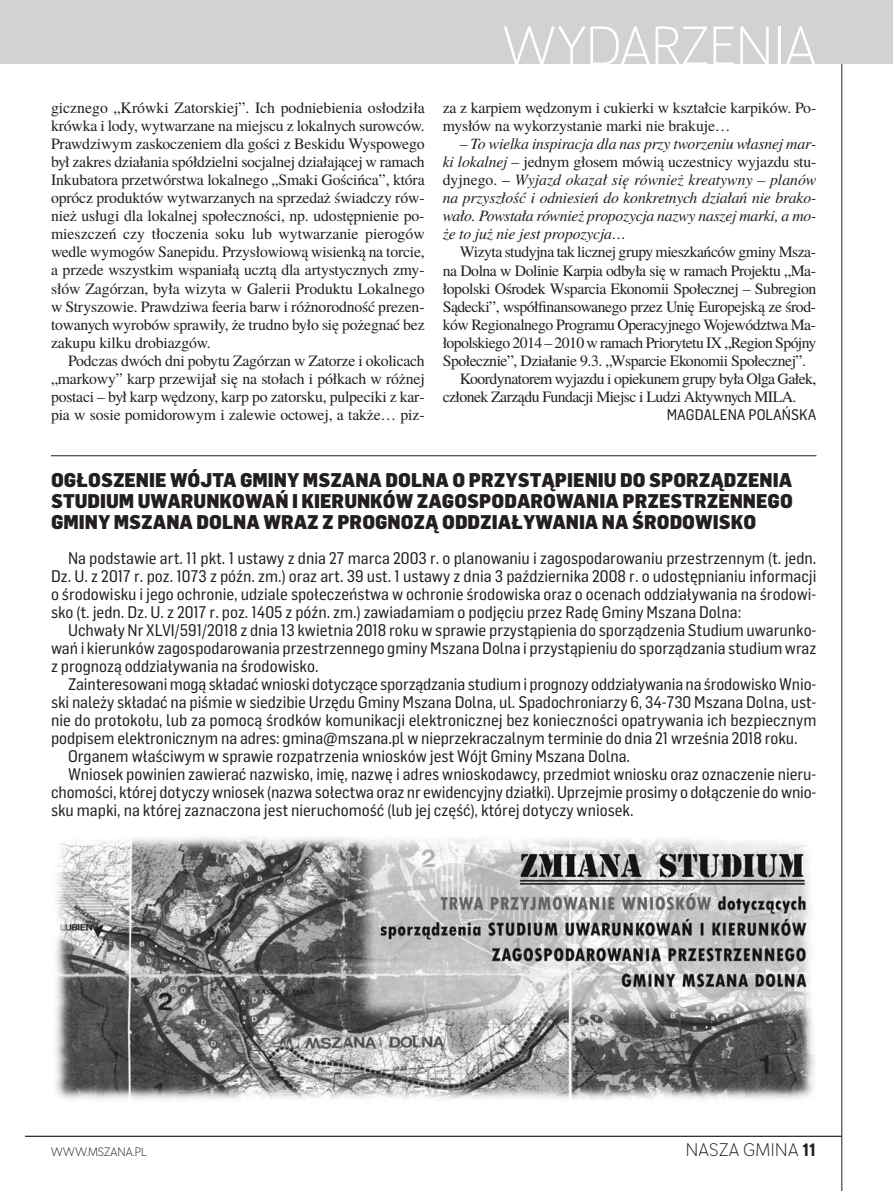
<style>
.page{position:relative;width:893px;height:1191px;background:#fff}
.page>*{position:absolute;margin:0;border:0;box-sizing:border-box;transform-origin:0 0}
.t1{font:54px "Negotiate Lt";color:#fff}
.t2{font:900 19.5px/21px "Flama Semicondensed";color:#231f20;text-align:justify}
.t3{font:18px "Negotiate Lt";letter-spacing:.025em;color:#231f20}
.t4{font:16.5px/18px "Flama Semicondensed Basic";color:#231f20;text-align:justify}
.t5{font:15.75px/18px "Te X Gyre Termes";letter-spacing:-.03em;color:#231f20;text-align:justify}
.t6{font:italic 15.75px/18px "Te X Gyre Termes";letter-spacing:-.02em;color:#231f20;text-align:justify}
.t7{font:15.75px/18px "Te X Gyre Termes";letter-spacing:-.01em;color:#231f20}
.t8{font:15px "Flama Semicondensed Basic";color:#231f20}
.t9{font:12px "Negotiate Lt";color:#231f20}
.s1{font-style:normal}
.s2{font-family:"Negotiate Rg";font-weight:700}
</style>
<div class="page">
<hr style="left:25px;top:1135px;width:817px;height:1px;background:#231f20">
<hr style="left:841px;top:0;width:1px;height:1191px;background:#231f20">
<div style="left:0;top:0;width:893px;height:64px;background:#d1d2d4"></div>
<img style="left:55px;top:837px;width:760px;height:263px">
<hr style="left:51px;top:455px;width:765px;height:1px;background:#231f20">
<p class="t5" style="left:51px;top:101px;width:375px">gicz ne go „Krów ki Za tor skiej”. Ich pod nie bie nia osło dzi ła krów ka i lo dy, wy twa rza ne na miej scu z lo kal nych su row ców.<br>Praw dzi wym za sko cze niem dla go ści z Be ski du Wy spo we go był za kres dzia ła nia spół dziel ni so cjal nej dzia ła ją cej w ra mach In ku ba to ra prze twór stwa lo kal ne go „Sma ki Go ściń ca”, któ ra oprócz pro duk tów wy twa rza nych na sprze daż świad czy rów - nież usłu gi dla lo kal nej spo łecz no ści, np. udo stęp nie nie po - miesz czeń czy tło cze nia so ku lub wy twa rza nie pie ro gów we dle wy mo gów Sa ne pi du. Przy sło wio wą wi sien ką na tor cie, a przede wszyst kim wspa nia łą ucztą dla ar ty stycz nych zmy - słów Za gó rzan, by ła wi zy ta w Ga le rii Pro duk tu Lo kal ne go w Stry szo wie. Praw dzi wa fe eria barw i ró żno rod ność pre zen - to wa nych wy ro bów spra wi ły, że trud no by ło się po że gnać bez za ku pu kil ku dro bia zgów.</p>
<p class="t5" style="left:51px;top:353px;width:375px;text-indent:17px">Pod czas dwóch dni po by tu Za gó rzan w Za to rze i oko li cach „mar ko wy” karp prze wi jał się na sto łach i pół kach w ró żnej po sta ci – był karp wę dzo ny, karp po za tor sku, pul pe ci ki z kar - pia w so sie po mi do ro wym i za le wie octo wej, a ta kże… piz -</p>
<h1 class="t1" style="left:503px;top:15px;width:315px">WYDARZENIA</h1>
<p class="t7" style="left:443px;top:101px;width:375px">za z kar piem wę dzo nym i cu kier ki w kształ cie kar pi ków. Po - my słów na wy ko rzy sta nie mar ki nie bra ku je…</p>
<p class="t6" style="left:443px;top:137px;width:375px;text-indent:17px">– To wiel ka in spi ra cja dla nas przy two rze niu wła snej mar - ki lo kal nej <span class="s1">– jed nym gło sem mó wią uczest ni cy wy jaz du stu - dyj ne go. –</span> Wy jazd oka zał się rów nież kre atyw ny – pla nów na przy szłość i od nie sień do kon kret nych dzia łań nie bra ko - wa ło. Po wsta ła rów nież pro po zy cja na zwy na szej mar ki, a mo - że to już nie jest pro po zy cja…</p>
<p class="t5" style="left:460px;top:245px;width:358px">Wi zy ta stu dyj na tak licz nej gru py miesz kań ców gmi ny Msza -</p>
<p class="t5" style="left:443px;top:263px;width:375px">na Dol na w Do li nie Kar pia od by ła się w ra mach Pro jek tu „Ma -</p>
<p class="t5" style="left:443px;top:281px;width:375px">ło pol ski Ośro dek Wspar cia Eko no mii Spo łecz nej – Sub re gion</p>
<p class="t5" style="left:443px;top:299px;width:375px">Są dec ki”, współ fi nan so wa ne go przez Unię Eu ro pej ską ze środ -</p>
<p class="t5" style="left:443px;top:317px;width:375px">ków Re gio nal ne go Pro gra mu Ope ra cyj ne go Wo je wódz twa Ma -</p>
<p class="t5" style="left:443px;top:335px;width:375px">ło pol skie go 2014 – 2010 w ra mach Prio ry te tu IX „Re gion Spój ny</p>
<p class="t5" style="left:443px;top:353px;width:365px">Spo łecz nie”, Dzia ła nie 9.3. „Wspar cie Eko no mii Spo łecz nej”.</p>
<p class="t5" style="left:460px;top:371px;width:358px">Ko or dy na to rem wy jaz du i opie ku nem gru py by ła Ol ga Ga łek,</p>
<p class="t5" style="left:443px;top:389px;width:355px">czło nek Za rzą du Fun da cji Miejsc i Lu dzi Ak tyw nych MI LA.</p>
<p class="t8" style="left:667px;top:409px;width:151px">MAG DA LE NA PO LAŃ SKA</p>
<p class="t2" style="left:51px;top:472px;width:743px">OGŁOSZENIE WÓJTA GMINY MSZANA DOLNA O PRZYSTĄPIENIU DO SPORZĄDZENIA STUDIUM UWARUNKOWAŃ I KIERUNKÓW ZAGOSPODAROWANIA PRZESTRZENNEGO GMINY MSZANA DOLNA WRAZ Z PROGNOZĄ ODDZIAŁYWANIA NA ŚRODOWISKO</p>
<p class="t4" style="left:51px;top:550px;width:767px;text-indent:17px">Na pod sta wie art. 11 pkt. 1 usta wy z dnia 27 mar ca 2003 r. o pla no wa niu i za go spo da ro wa niu prze strzen nym (t. jedn.<br>Dz. U. z 2017 r. poz. 1073 z późn. zm.) oraz art. 39 ust. 1 usta wy z dnia 3 paź dzier ni ka 2008 r. o udo stęp nia niu in for ma cji o śro do wi sku i je go ochro nie, udzia le spo łe czeń stwa w ochro nie śro do wi ska oraz o oce nach od dzia ły wa nia na śro do wi - sko (t. jedn. Dz. U. z 2017 r. poz. 1405 z późn. zm.) za wia da miam o pod ję ciu przez Ra dę Gmi ny Msza na Dol na:</p>
<p class="t4" style="left:51px;top:622px;width:767px;text-indent:17px">Uchwa ły Nr XLVI/591/2018 z dnia 13 kwiet nia 2018 ro ku w spra wie przy stą pie nia do spo rzą dze nia Stu dium uwa run ko - wań i kie run ków za go spo da ro wa nia prze strzen ne go gmi ny Msza na Dol na i przy stą pie niu do spo rzą dza nia stu dium wraz z pro gno zą od dzia ły wa nia na śro do wi sko.</p>
<p class="t4" style="left:68px;top:676px;width:750px">Za in te re so wa ni mo gą skła dać wnio ski do ty czą ce spo rzą dza nia stu dium i pro gno zy od dzia ły wa nia na śro do wi sko Wnio -</p>
<p class="t4" style="left:51px;top:694px;width:767px">ski na le ży skła dać na pi śmie w sie dzi bie Urzę du Gmi ny Msza na Dol na, ul. Spa do chro nia rzy 6, 34-730 Msza na Dol na, ust -</p>
<p class="t4" style="left:51px;top:712px;width:767px">nie do pro to ko łu, lub za po mo cą środ ków ko mu ni ka cji elek tro nicz nej bez ko niecz no ści opa try wa nia ich bez piecz nym</p>
<p class="t4" style="left:51px;top:730px;width:748px">pod pi sem elek tro nicz nym na ad res: gmi na@msza na.pl w nie prze kra czal nym ter mi nie do dnia 21 wrze śnia 2018 ro ku.</p>
<p class="t4" style="left:68px;top:748px;width:564px">Or ga nem wła ści wym w spra wie roz pa trze nia wnio sków jest Wójt Gmi ny Msza na Dol na.</p>
<p class="t4" style="left:68px;top:766px;width:750px">Wnio sek po wi nien za wie rać na zwi sko, imię, na zwę i ad res wnio sko daw cy, przed miot wnio sku oraz ozna cze nie nie ru -</p>
<p class="t4" style="left:51px;top:784px;width:767px">cho mo ści, któ rej do ty czy wnio sek (na zwa so łec twa oraz nr ewi den cyj ny dział ki). Uprzej mie pro si my o do łą cze nie do wnio -</p>
<p class="t4" style="left:51px;top:802px;width:584px">sku map ki, na któ rej za zna czo na jest nie ru cho mość (lub jej część), któ rej do ty czy wnio sek.</p>
<p class="t9" style="left:51px;top:1144px;width:97px">WWW.MSZANA.PL</p>
<p class="t3" style="left:686px;top:1138px;width:132px">NASZA GMINA <span class="s2">11</span></p>
</div>
